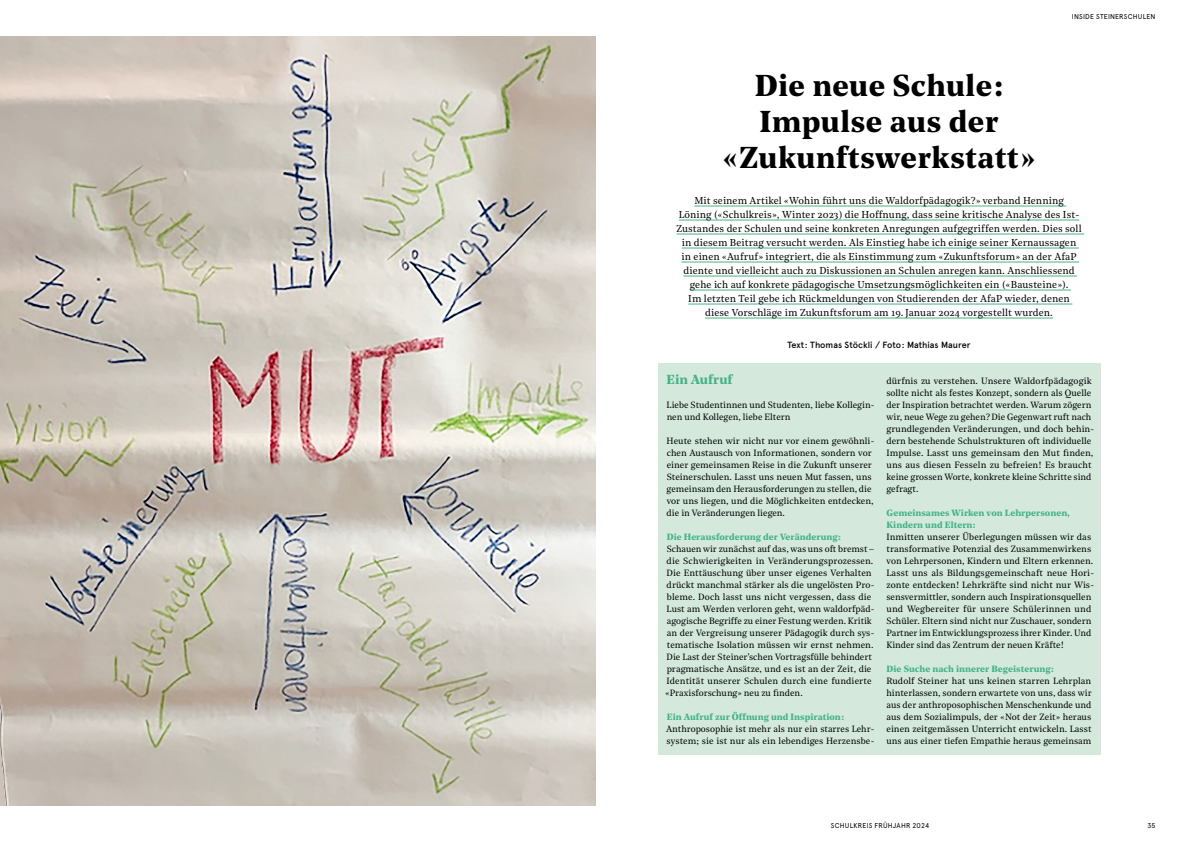
<style>
.page{position:relative;width:1191px;height:842px;background:#fff}
.page>*{position:absolute;margin:0;border:0;box-sizing:border-box;transform-origin:0 0}
.t1{font:700 30px/36px "Noe Text";letter-spacing:.01em;color:#000;text-align:center}
.t2{font:700 13px "Noe Text";color:#45b385}
.t3{font:10px/14px "Noe Text";letter-spacing:.01em;color:#000;text-align:center}
.t4{font:9px/12px "Noe Text";color:#000}
.t5{font:700 9px/12px "Noe Text";letter-spacing:.005em;color:#45b385}
.t6{font:500 9px "Apercu Pro";letter-spacing:-.005em;color:#000}
.t7{font:7px "Apercu Pro";letter-spacing:.03em;color:#000}
</style>
<div class="page">
<img style="left:0;top:37px;width:595px;height:768px">
<div style="left:658px;top:364px;width:442px;height:391px;background:#d4e9dc"></div>
<hr style="left:694px;top:206px;width:372px;height:1px;background:#45b385">
<hr style="left:679px;top:220px;width:400px;height:1px;background:#45b385">
<hr style="left:676px;top:234px;width:408px;height:1px;background:#45b385">
<hr style="left:682px;top:248px;width:396px;height:1px;background:#45b385">
<hr style="left:681px;top:262px;width:398px;height:1px;background:#45b385">
<hr style="left:683px;top:276px;width:394px;height:1px;background:#45b385">
<hr style="left:690px;top:290px;width:380px;height:1px;background:#45b385">
<hr style="left:688px;top:304px;width:384px;height:1px;background:#45b385">
<hr style="left:705px;top:318px;width:348px;height:1px;background:#45b385">
<p class="t7" style="left:1072px;top:11px;width:85px">INSIDE STEINERSCHULEN</p>
<h1 class="t1" style="left:723px;top:66px;width:313px">Die neue Schule:<br>Impulse aus der «Zukunftswerkstatt»</h1>
<p class="t3" style="left:676px;top:193px;width:407px">Mit seinem Artikel «Wohin führt uns die Waldorfpädagogik?» verband Henning<br>Löning («Schulkreis», Winter 2023) die Hoffnung, dass seine kritische Analyse des Ist-Zustandes der Schulen und seine konkreten Anregungen aufgegriffen werden. Dies soll in diesem Beitrag versucht werden. Als Einstieg habe ich einige seiner Kernaussagen in einen «Aufruf» integriert, die als Einstimmung zum «Zukunftsforum» an der AfaP diente und vielleicht auch zu Diskussionen an Schulen anregen kann. Anschliessend gehe ich auf konkrete pädagogische Umsetzungsmöglichkeiten ein («Bausteine»).<br>Im letzten Teil gebe ich Rückmeldungen von Studierenden der AfaP wieder, denen diese Vorschläge im Zukunftsforum am 19. Januar 2024 vorgestellt wurden.</p>
<p class="t6" style="left:787px;top:338px;width:184px">Text: Thomas Stöckli / Foto: Mathias Maurer</p>
<h2 class="t2" style="left:666px;top:370px;width:69px">Ein Aufruf</h2>
<p class="t4" style="left:666px;top:398px;width:209px">Liebe Studentinnen und Studenten, liebe Kollegin&shy;nen und Kollegen, liebe Eltern</p>
<p class="t4" style="left:666px;top:434px;width:209px">Heute stehen wir nicht nur vor einem gewöhnli&shy;chen Austausch von Informationen, sondern vor einer gemeinsamen Reise in die Zukunft unserer Steinerschulen. Lasst uns neuen Mut fassen, uns gemeinsam den Herausforderungen zu stellen, die vor uns liegen, und die Möglichkeiten entdecken, die in Veränderungen liegen.</p>
<p class="t5" style="left:667px;top:530px;width:176px">Die Herausforderung der Veränderung:</p>
<p class="t4" style="left:665px;top:542px;width:210px">Schauen wir zunächst auf das, was uns oft bremst – die Schwierigkeiten in Veränderungsprozessen.<br>Die Enttäuschung über unser eigenes Verhalten drückt manchmal stärker als die ungelösten Pro&shy;bleme. Doch lasst uns nicht vergessen, dass die Lust am Werden verloren geht, wenn waldorfpäd&shy;agogische Begriffe zu einer Festung werden. Kritik an der Vergreisung unserer Pädagogik durch sys&shy;tematische Isolation müssen wir ernst nehmen.<br>Die Last der Steiner’schen Vortragsfülle behindert pragmatische Ansätze, und es ist an der Zeit, die Identität unserer Schulen durch eine fundierte «Praxisforschung» neu zu finden.</p>
<p class="t5" style="left:667px;top:710px;width:179px">Ein Aufruf zur Öffnung und Inspiration:</p>
<p class="t4" style="left:666px;top:722px;width:210px">Anthroposophie ist mehr als nur ein starres Lehr&shy;system; sie ist nur als ein lebendiges Herzensbe-</p>
<p class="t4" style="left:886px;top:374px;width:209px">dürfnis zu verstehen. Unsere Waldorfpädagogik sollte nicht als festes Konzept, sondern als Quelle der Inspiration betrachtet werden. Warum zögern wir, neue Wege zu gehen? Die Gegenwart ruft nach grundlegenden Veränderungen, und doch behin&shy;dern bestehende Schulstrukturen oft individuelle Impulse. Lasst uns gemeinsam den Mut finden, uns aus diesen Fesseln zu befreien! Es braucht keine grossen Worte, konkrete kleine Schritte sind gefragt.</p>
<p class="t5" style="left:886px;top:506px;width:185px">Gemeinsames Wirken von Lehrpersonen,<br>Kindern und Eltern:</p>
<p class="t4" style="left:886px;top:530px;width:209px">Inmitten unserer Überlegungen müssen wir das transformative Potenzial des Zusammenwirkens von Lehrpersonen, Kindern und Eltern erkennen.<br>Lasst uns als Bildungsgemeinschaft neue Hori&shy;zonte entdecken! Lehrkräfte sind nicht nur Wis&shy;sensvermittler, sondern auch Inspirationsquellen und Wegbereiter für unsere Schülerinnen und Schüler. Eltern sind nicht nur Zuschauer, sondern Partner im Entwicklungsprozess ihrer Kinder. Und Kinder sind das Zentrum der neuen Kräfte!</p>
<p class="t5" style="left:886px;top:662px;width:169px">Die Suche nach innerer Begeisterung:</p>
<p class="t4" style="left:886px;top:674px;width:207px;text-align:justify">Rudolf Steiner hat uns keinen starren Lehrplan hinterlassen, sondern erwartete von uns, dass wir aus der anthroposophischen Menschenkunde und aus dem Sozialimpuls, der «Not der Zeit» heraus einen zeitgemässen Unterricht entwickeln. Lasst uns aus einer tiefen Empathie heraus gemeinsam</p>
<p class="t7" style="left:831px;top:820px;width:100px">SCHULKREIS FRÜHJAHR 2024</p>
<p class="t7" style="left:1147px;top:820px;width:10px">35</p>
</div>
